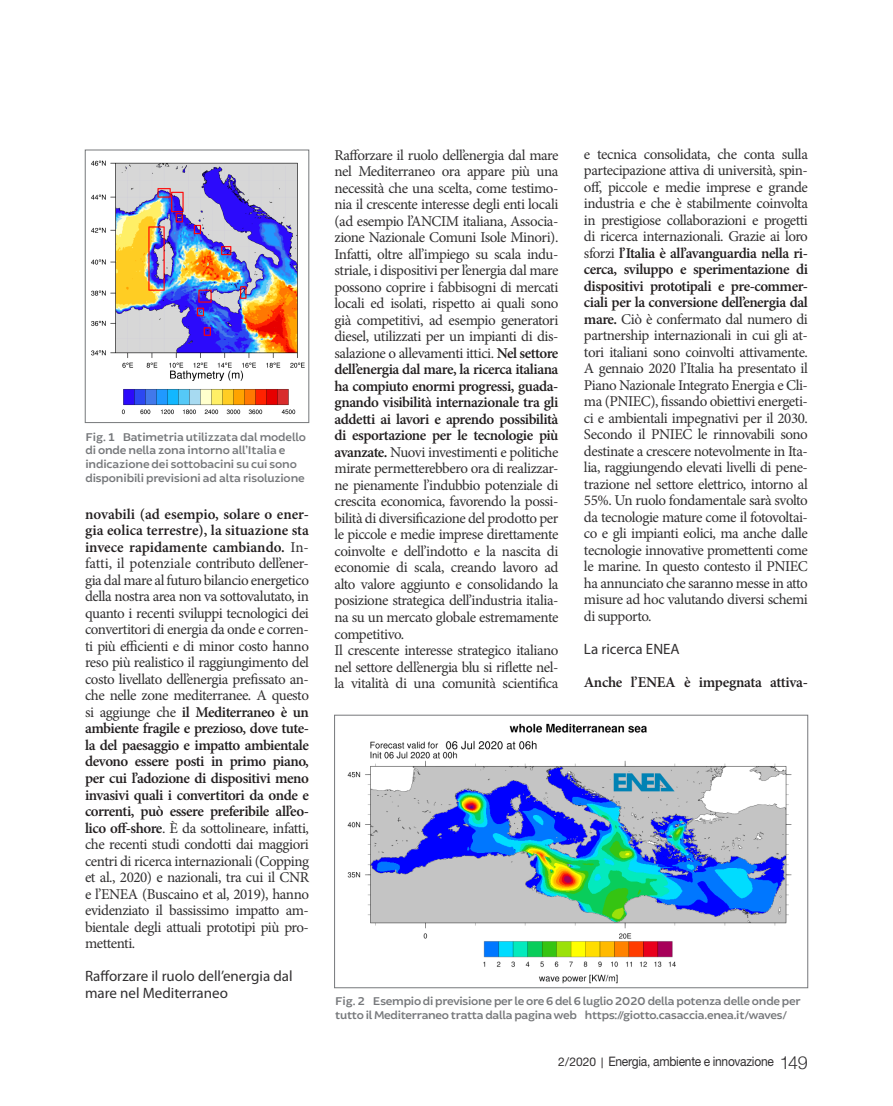
<style>
.page{position:relative;width:893px;height:1106px;background:#fff}
.page>*{position:absolute;margin:0;border:0;box-sizing:border-box;transform-origin:0 0}
.t1{font:15px/16.5px "Minion Pro";letter-spacing:-.03em;color:#312f30;text-align:justify}
.t2{font:15px/16.5px "Myriad Pro";color:#312f30}
.t3{font:600 15px "Minion Pro";letter-spacing:-.02em;color:#231f20}
.t4{font:13.05px "Helvetica Neue LT Std";letter-spacing:-.02em;color:#312f30;scale:.92 1}
.Body_Text___Table{font:600 12px/13.8px "Brocha";letter-spacing:-.02em;color:#76787b}
.s1{font-weight:600;color:#231f20}
.s2{font-size:12px}
.s3{font-family:"Calibri";font-size:12px}
.s4{font-family:"Helvetica Neue";font-weight:300;font-size:18px}
</style>
<div class="page">
<img style="left:91px;top:160px;width:213px;height:255px">
<img style="left:347px;top:723px;width:445px;height:261px">
<div style="left:334px;top:715px;width:474px;height:273px;border:1px solid #76787b"></div>
<div style="left:85px;top:150px;width:224px;height:273px;border:1px solid #76787b"></div>
<p class="Body_Text___Table" style="left:85px;top:430px;width:222px">Fig. 1 Batimetria utilizzata dal modello di onde nella zona intorno all’Italia e indicazione dei sottobacini su cui sono disponibili previsioni ad alta risoluzione</p>
<p class="t1" style="left:85px;top:506px;width:225px"><span class="s1">novabili (ad esempio, solare o ener&shy;gia eolica terrestre), la situazione sta invece rapidamente cambiando.</span> In&shy;fatti, il potenziale contributo dell’ener&shy;gia dal mare al futuro bilancio energetico della nostra area non va sottovalutato, in quanto i recenti sviluppi tecnologici dei convertitori di energia da onde e corren&shy;ti più efficienti e di minor costo hanno reso più realistico il raggiungimento del costo livellato dell’energia prefissato an&shy;che nelle zone mediterranee. A questo si aggiunge che <span class="s1">il Mediterraneo è un ambiente fragile e prezioso, dove tute&shy;la del paesaggio e impatto ambientale devono essere posti in primo piano, per cui l’adozione di dispositivi meno invasivi quali i convertitori da onde e correnti, può essere preferibile all’eo&shy;lico off-shore</span>. È da sottolineare, infatti, che recenti studi condotti dai maggiori centri di ricerca internazionali (Copping et al., 2020) e nazionali, tra cui il CNR e l’ENEA (Buscaino et al, 2019), hanno evidenziato il bassissimo impatto am&shy;bientale degli attuali prototipi più pro&shy;mettenti.</p>
<p class="t2" style="left:85px;top:967px;width:209px">Rafforzare il ruolo dell’energia dal mare nel Mediterraneo</p>
<p class="t1" style="left:334px;top:147px;width:225px">Rafforzare il ruolo dell’energia dal mare nel Mediterraneo ora appare più una necessità che una scelta, come testimo&shy;nia il crescente interesse degli enti locali (ad esempio l’ANCIM italiana, Associa&shy;zione Nazionale Comuni Isole Minori).<br>Infatti, oltre all’impiego su scala indu&shy;striale, i dispositivi per l’energia dal mare possono coprire i fabbisogni di mercati locali ed isolati, rispetto ai quali sono già competitivi, ad esempio generatori diesel, utilizzati per un impianti di dis&shy;salazione o allevamenti ittici. <span class="s1">Nel settore dell’energia dal mare, la ricerca italiana ha compiuto enormi progressi, guada&shy;gnando visibilità internazionale tra gli addetti ai lavori e aprendo possibilità di esportazione per le tecnologie più avanzate.</span> Nuovi investimenti e politiche mirate permetterebbero ora di realizzar&shy;ne pienamente l’indubbio potenziale di crescita economica, favorendo la possi&shy;bilità di diversificazione del prodotto per le piccole e medie imprese direttamente coinvolte e dell’indotto e la nascita di economie di scala, creando lavoro ad alto valore aggiunto e consolidando la posizione strategica dell’industria italia&shy;na su un mercato globale estremamente competitivo.</p>
<p class="t1" style="left:334px;top:642px;width:225px">Il crescente interesse strategico italiano nel settore dell’energia blu si riflette nel&shy;la vitalità di una comunità scientifica</p>
<p class="t1" style="left:584px;top:146px;width:225px">e tecnica consolidata, che conta sulla partecipazione attiva di università, spin&shy;off, piccole e medie imprese e grande industria e che è stabilmente coinvolta in prestigiose collaborazioni e progetti di ricerca internazionali. Grazie ai loro sforzi <span class="s1">l’Italia è all’avanguardia nella ri&shy;cerca, sviluppo e sperimentazione di dispositivi prototipali e pre-commer&shy;ciali per la conversione dell’energia dal mare.</span> Ciò è confermato dal numero di partnership internazionali in cui gli at&shy;tori italiani sono coinvolti attivamente.<br>A gennaio 2020 l’Italia ha presentato il Piano Nazionale Integrato Energia e Cli&shy;ma (PNIEC), fissando obiettivi energeti&shy;ci e ambientali impegnativi per il 2030.<br>Secondo il PNIEC le rinnovabili sono destinate a crescere notevolmente in Ita&shy;lia, raggiungendo elevati livelli di pene&shy;trazione nel settore elettrico, intorno al 55%. Un ruolo fondamentale sarà svolto da tecnologie mature come il fotovoltai&shy;co e gli impianti eolici, ma anche dalle tecnologie innovative promettenti come le marine. In questo contesto il PNIEC ha annunciato che saranno messe in atto misure ad hoc valutando diversi schemi di supporto.</p>
<p class="t2" style="left:584px;top:640px;width:97px">La ricerca ENEA</p>
<p class="t3" style="left:584px;top:671px;width:225px">Anche l’ENEA è impegnata attiva-</p>
<p class="Body_Text___Table" style="left:335px;top:995px;width:467px">Fig. 2 Esempio di previsione per le ore 6 del 6 luglio 2020 della potenza delle onde per tutto il Mediterraneo tratta dalla pagina web https://giotto.casaccia.enea.it/waves/</p>
<p class="t4" style="left:558px;top:1053px;width:273px"><span class="s2">2/2020</span> <span class="s3">|</span> Energia, ambiente e innovazione <span class="s4">149</span></p>
</div>
